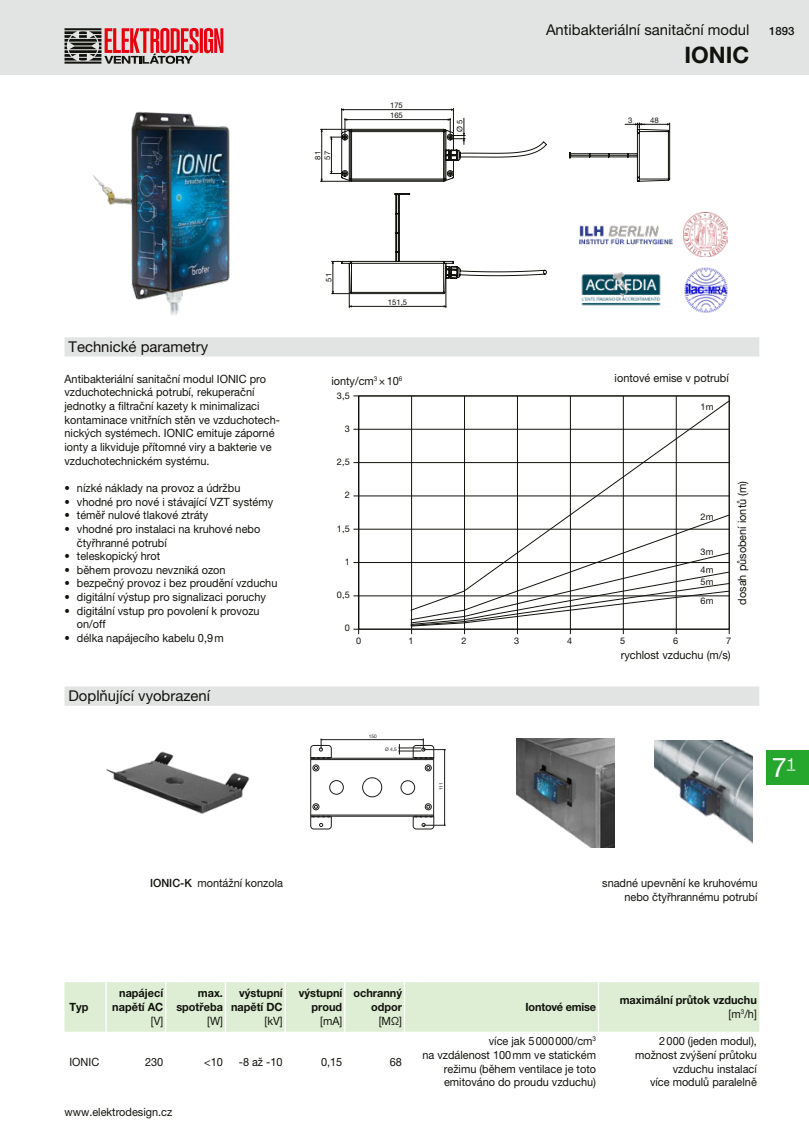
<style>
.page{position:relative;width:809px;height:1141px;background:#fff}
.page>*{position:absolute;margin:0;border:0;box-sizing:border-box;transform-origin:0 0}
.t1{font:27.12px "Helvetica Neue LT Pro";color:#fff}
.t2{font:700 22.75px "Helvetica Neue LT Pro";color:#12120d}
.t3{font:14.88px "Helvetica Neue LT Pro";color:#12120d}
.t4{font:11.38px/13.7px "Helvetica Neue LT Pro";color:#12120d;scale:.96 1}
.t5{font:700 11.38px/13.7px "Helvetica Neue LT Pro";color:#12120d;text-align:right;scale:.96 1}
.t6{font:700 11.38px "Helvetica Neue LT Pro";letter-spacing:-.02em;color:#12120d;scale:.96 1}
.t7{font:500 11.38px "Helvetica Neue LT Pro";color:#12120d}
.t8{font:9.1px/17.8px "Helvetica Neue LT Pro";color:#12120d}
.t9{font:7.7px/9.6px "Helvetica Neue LT Pro";color:#12120d}
.t10{font:4.9px "Helvetica Neue LT Pro";color:#1d1d1b}
.s1{font-weight:500}
.s2{font-weight:400}
</style>
<div class="page">
<div style="left:0;top:0;width:809px;height:74px;background:#e2e3e3"></div>
<svg style="left:64px;top:28px;width:159px;height:36px"></svg>
<div style="left:766px;top:750px;width:43px;height:35px;background:#25a62d"></div>
<div style="left:64px;top:337px;width:695px;height:20px;background:#e2e3e3"></div>
<hr style="left:358px;top:596px;width:371px;height:1px;background:#12120d">
<hr style="left:358px;top:562px;width:371px;height:1px;background:#12120d">
<hr style="left:358px;top:529px;width:371px;height:1px;background:#12120d">
<hr style="left:358px;top:496px;width:371px;height:1px;background:#12120d">
<hr style="left:358px;top:462px;width:371px;height:1px;background:#12120d">
<hr style="left:358px;top:429px;width:371px;height:1px;background:#12120d">
<hr style="left:358px;top:629px;width:371px;height:1px;background:#12120d">
<hr style="left:358px;top:396px;width:1px;height:238px;background:#12120d">
<hr style="left:411px;top:396px;width:1px;height:238px;background:#12120d">
<hr style="left:464px;top:396px;width:1px;height:238px;background:#12120d">
<hr style="left:517px;top:396px;width:1px;height:238px;background:#12120d">
<hr style="left:570px;top:396px;width:1px;height:238px;background:#12120d">
<hr style="left:623px;top:396px;width:1px;height:238px;background:#12120d">
<hr style="left:676px;top:396px;width:1px;height:238px;background:#12120d">
<hr style="left:729px;top:396px;width:1px;height:238px;background:#12120d">
<svg style="left:410px;top:400px;width:319px;height:114px"></svg>
<svg style="left:410px;top:514px;width:319px;height:113px"></svg>
<div style="left:64px;top:687px;width:695px;height:19px;background:#e2e3e3"></div>
<div style="left:64px;top:982px;width:695px;height:50px;background:#ddeed4"></div>
<hr style="left:105px;top:982px;width:2px;height:50px;background:#fff">
<hr style="left:165px;top:982px;width:1px;height:50px;background:#fff">
<hr style="left:225px;top:982px;width:1px;height:50px;background:#fff">
<hr style="left:284px;top:982px;width:2px;height:50px;background:#fff">
<hr style="left:344px;top:982px;width:1px;height:50px;background:#fff">
<hr style="left:404px;top:982px;width:1px;height:50px;background:#fff">
<hr style="left:598px;top:982px;width:1px;height:50px;background:#fff">
<div style="left:66px;top:76px;width:199px;height:273px;background:#fff"></div>
<img style="left:93px;top:111px;width:137px;height:204px">
<hr style="left:349px;top:265px;width:1px;height:43px;background:#12120d">
<hr style="left:445px;top:265px;width:1px;height:43px;background:#12120d">
<hr style="left:349px;top:306px;width:97px;height:1px;background:#12120d">
<hr style="left:320px;top:129px;width:30px;height:1px;background:#12120d">
<hr style="left:320px;top:181px;width:30px;height:1px;background:#12120d">
<hr style="left:321px;top:129px;width:1px;height:52px;background:#12120d">
<svg style="left:579px;top:212px;width:149px;height:101px"></svg>
<svg style="left:330px;top:108px;width:217px;height:74px"></svg>
<svg style="left:331px;top:193px;width:216px;height:101px"></svg>
<svg style="left:569px;top:123px;width:101px;height:59px"></svg>
<img style="left:579px;top:225px;width:93px;height:19px">
<img style="left:683px;top:213px;width:44px;height:44px">
<img style="left:580px;top:272px;width:81px;height:34px">
<img style="left:684px;top:268px;width:43px;height:44px">
<img style="left:106px;top:751px;width:144px;height:63px">
<img style="left:654px;top:741px;width:98px;height:102px">
<img style="left:516px;top:738px;width:98px;height:109px">
<svg style="left:310px;top:816px;width:21px;height:13px"></svg>
<div style="left:310px;top:758px;width:124px;height:58px;border:1px solid #1d1d1b"></div>
<hr style="left:311px;top:759px;width:122px;height:1px;background:#1d1d1b">
<hr style="left:311px;top:815px;width:122px;height:1px;background:#1d1d1b">
<div style="left:329px;top:780px;width:14px;height:14px;border:1px solid #1d1d1b;border-radius:50%"></div>
<div style="left:401px;top:781px;width:14px;height:13px;border:1px solid #1d1d1b;border-radius:50%"></div>
<div style="left:362px;top:778px;width:20px;height:19px;border:1px solid #1d1d1b;border-radius:50%"></div>
<svg style="left:313px;top:765px;width:6px;height:6px"></svg>
<svg style="left:313px;top:804px;width:6px;height:6px"></svg>
<svg style="left:425px;top:765px;width:6px;height:6px"></svg>
<svg style="left:425px;top:804px;width:6px;height:6px"></svg>
<hr style="left:321px;top:739px;width:102px;height:1px;background:#1d1d1b">
<svg style="left:310px;top:739px;width:21px;height:19px"></svg>
<hr style="left:444px;top:750px;width:1px;height:75px;background:#1d1d1b">
<svg style="left:413px;top:816px;width:32px;height:13px"></svg>
<svg style="left:398px;top:739px;width:47px;height:19px"></svg>
<p class="t9" style="left:313px;top:160px;width:10px;rotate:-90deg">81<br>57</p>
<p class="t9" style="left:390px;top:101px;width:14px">175</p>
<p class="t9" style="left:390px;top:111px;width:14px">165</p>
<p class="t9" style="left:455px;top:132px;width:14px;rotate:-90deg">Ø 5</p>
<h3 class="t3" style="left:546px;top:21px;width:205px">Antibakteriální sanitační modul</h3>
<h2 class="t2" style="left:684px;top:41px;width:66px">IONIC</h2>
<p class="t7" style="left:769px;top:25px;width:27px">1893</p>
<p class="t9" style="left:628px;top:115px;width:6px">3</p>
<p class="t9" style="left:650px;top:115px;width:10px">48</p>
<h3 class="t3" style="left:68px;top:338px;width:141px">Technické parametry</h3>
<p class="t4" style="left:64px;top:372px;width:226px">Antibakteriální sanitační modul IONIC pro vzduchotechnická potrubí, rekuperační jednotky a filtrační kazety k minimalizaci kontaminace vnitřních stěn ve vzduchotech&shy;nických systémech. IONIC emituje záporné ionty a likviduje přítomné viry a bakterie ve vzduchotechnickém systému.</p>
<p class="t4" style="left:64px;top:481px;width:185px">• nízké náklady na provoz a údržbu</p>
<p class="t4" style="left:64px;top:495px;width:219px">• vhodné pro nové i stávající VZT systémy</p>
<p class="t4" style="left:64px;top:508px;width:151px">• téměř nulové tlakové ztráty</p>
<p class="t4" style="left:77px;top:522px;width:192px;text-indent:-12px">• vhodné pro instalaci na kruhové nebo čtyřhranné potrubí</p>
<p class="t4" style="left:64px;top:549px;width:101px">• teleskopický hrot</p>
<p class="t4" style="left:64px;top:563px;width:169px">• během provozu nevzniká ozon</p>
<p class="t4" style="left:64px;top:576px;width:223px">• bezpečný provoz i bez proudění vzduchu</p>
<p class="t4" style="left:64px;top:590px;width:211px">• digitální výstup pro signalizaci poruchy</p>
<p class="t4" style="left:77px;top:604px;width:192px;text-indent:-12px">• digitální vstup pro povolení k provozu on/off</p>
<p class="t4" style="left:64px;top:631px;width:167px">• délka napájecího kabelu 0,9m</p>
<h3 class="t3" style="left:68px;top:687px;width:143px">Doplňující vyobrazení</h3>
<p class="t9" style="left:324px;top:282px;width:10px;rotate:-90deg">51</p>
<p class="t9" style="left:388px;top:297px;width:21px">151,5</p>
<p class="t4" style="left:331px;top:374px;width:75px">ionty/cm<sup>3</sup> ×10<sup>6</sup></p>
<p class="t8" style="left:337px;top:386px;width:14px">3,5</p>
<p class="t8" style="left:344px;top:420px;width:7px">3</p>
<p class="t8" style="left:337px;top:453px;width:14px">2,5</p>
<p class="t8" style="left:344px;top:486px;width:7px">2</p>
<p class="t8" style="left:337px;top:519px;width:14px">1,5</p>
<p class="t8" style="left:344px;top:553px;width:7px">1</p>
<p class="t8" style="left:337px;top:586px;width:14px">0,5</p>
<p class="t8" style="left:344px;top:619px;width:7px">0</p>
<p class="t4" style="left:614px;top:371px;width:120px">iontové emise v potrubí</p>
<p class="t8" style="left:700px;top:398px;width:14px">1m</p>
<p class="t8" style="left:700px;top:508px;width:14px">2m</p>
<p class="t8" style="left:700px;top:543px;width:14px">3m<br>4m</p>
<p class="t8" style="left:700px;top:573px;width:14px;line-height:18.6px">5m<br>6m</p>
<p class="t4" style="left:735px;top:605px;width:130px;rotate:-90deg">dosah působení iontů (m)</p>
<p class="t8" style="left:356px;top:632px;width:7px">0</p>
<p class="t8" style="left:408px;top:632px;width:7px">1</p>
<p class="t8" style="left:461px;top:632px;width:7px">2</p>
<p class="t8" style="left:514px;top:632px;width:7px">3</p>
<p class="t8" style="left:567px;top:632px;width:7px">4</p>
<p class="t8" style="left:620px;top:632px;width:7px">5</p>
<p class="t8" style="left:673px;top:632px;width:7px">6</p>
<p class="t8" style="left:726px;top:632px;width:7px">7</p>
<p class="t4" style="left:620px;top:648px;width:116px">rychlost vzduchu (m/s)</p>
<p class="t10" style="left:369px;top:733px;width:10px">150</p>
<p class="t10" style="left:385px;top:746px;width:13px">Ø 4,5</p>
<p class="t10" style="left:438px;top:790px;width:10px;rotate:-90deg">111</p>
<h1 class="t1" style="left:771px;top:751px;width:25px">7<sup>1</sup></h1>
<p class="t4" style="left:150px;top:876px;width:140px"><span class="s1">IONIC-K</span> montážní konzola</p>
<p class="t4" style="left:602px;top:876px;width:163px;text-align:right">snadné upevnění ke kruhovému nebo čtyřhrannému potrubí</p>
<p class="t5" style="left:69px;top:1000px;width:21px">Typ</p>
<p class="t5" style="left:112px;top:986px;width:55px">napájecí napětí AC</p>
<p class="t4" style="left:151px;top:1014px;width:14px">[V]</p>
<p class="t5" style="left:176px;top:986px;width:50px">max. spotřeba</p>
<p class="t4" style="left:207px;top:1014px;width:18px">[W]</p>
<p class="t5" style="left:231px;top:986px;width:55px">výstupní napětí DC</p>
<p class="t4" style="left:265px;top:1014px;width:20px">[kV]</p>
<p class="t5" style="left:299px;top:986px;width:47px">výstupní proud</p>
<p class="t4" style="left:320px;top:1014px;width:24px">[mA]</p>
<p class="t5" style="left:353px;top:986px;width:52px">ochranný odpor</p>
<p class="t4" style="left:378px;top:1014px;width:26px">[MΩ]</p>
<p class="t4" style="left:69px;top:1055px;width:32px">IONIC</p>
<p class="t4" style="left:145px;top:1055px;width:20px">230</p>
<p class="t4" style="left:204px;top:1055px;width:21px">&lt;10</p>
<p class="t4" style="left:239px;top:1055px;width:47px">-8 až -10</p>
<p class="t4" style="left:321px;top:1055px;width:24px">0,15</p>
<p class="t4" style="left:390px;top:1055px;width:14px">68</p>
<p class="t4" style="left:64px;top:1105px;width:114px">www.elektrodesign.cz</p>
<p class="t6" style="left:525px;top:1000px;width:75px">Iontové emise</p>
<p class="t5" style="left:619px;top:993px;width:144px">maximální průtok vzduchu <span class="s2">[m</span><sup>3</sup><span class="s2">/h]</span></p>
<p class="t4" style="left:422px;top:1034px;width:182px;text-align:right">více jak 5000000/cm<sup>3<br></sup>na vzdálenost 100mm ve statickém režimu (během ventilace je toto emitováno do proudu vzduchu)</p>
<p class="t4" style="left:635px;top:1034px;width:128px;text-align:right">2000 (jeden modul), možnost zvýšení průtoku vzduchu instalací<br>více modulů paralelně</p>
</div>
